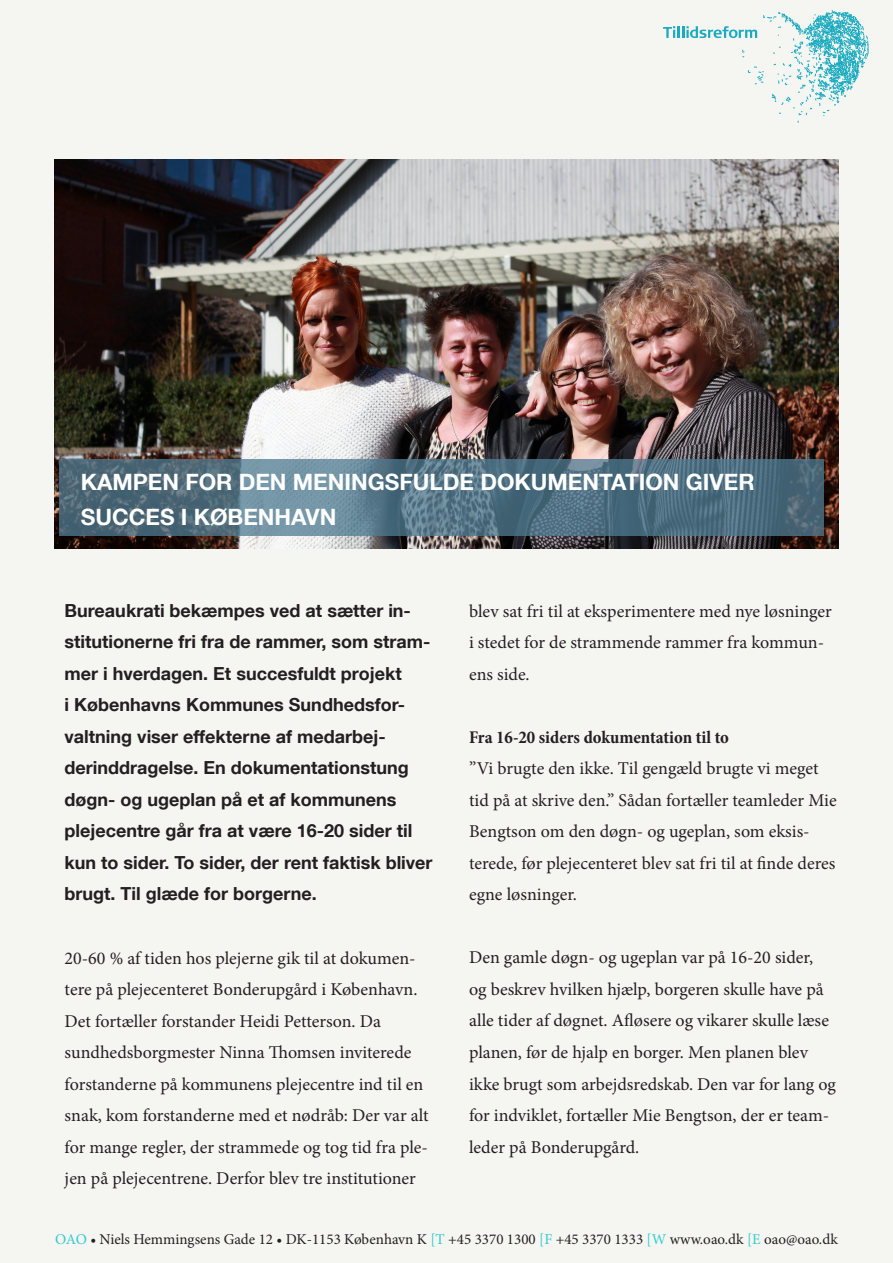
<style>
.page{position:relative;width:893px;height:1263px;background:#f5f5f2}
.page>*{position:absolute;margin:0;border:0;box-sizing:border-box;transform-origin:0 0}
.t1{font:700 22.5px "Helvetica Neue LT Com";color:#fff}
.t2{font:18px/31.5px "Minion Pro";color:#231f20}
.t3{font:700 18px/31.5px "Helvetica Neue LT Com";color:#231f20}
.t4{font:700 condensed 18px "Minion Pro";color:#231f20}
.t5{font:15px "Minion Pro";color:#231f20}
.s1{color:#3cc}
</style>
<div class="page">
<img style="left:54px;top:159px;width:785px;height:390px">
<svg style="left:60px;top:459px;width:763px;height:77px;background:#547384"></svg>
<svg style="left:663px;top:10px;width:206px;height:113px"></svg>
<p class="t1" style="left:81px;top:468px;width:675px">KAMPEN FOR DEN MENINGSFULDE DOKUMENTATION GIVER</p>
<p class="t1" style="left:81px;top:502px;width:257px">SUCCES I KØBENHAVN</p>
<p class="t3" style="left:65px;top:594px;width:369px">Bureaukrati bekæmpes ved at sætter in&shy;stitutionerne fri fra de rammer, som stram&shy;mer i hverdagen. Et succesfuldt projekt<br>i Københavns Kommunes Sundhedsfor&shy;valtning viser effekterne af medarbej&shy;derinddragelse. En dokumentationstung døgn- og ugeplan på et af kommunens plejecentre går fra at være 16-20 sider til kun to sider. To sider, der rent faktisk bliver brugt. Til glæde for borgerne.</p>
<p class="t2" style="left:65px;top:942px;width:365px">20-60 % af tiden hos plejerne gik til at dokumen&shy;tere på plejecenteret Bonderupgård i København.<br>Det fortæller forstander Heidi Petterson. Da sundhedsborgmester Ninna Thomsen inviterede forstanderne på kommunens plejecentre ind til en snak, kom forstanderne med et nødråb: Der var alt for mange regler, der strammede og tog tid fra ple&shy;jen på plejecentrene. Derfor blev tre institutioner</p>
<p class="t2" style="left:469px;top:595px;width:364px">blev sat fri til at eksperimentere med nye løsninger i stedet for de strammende rammer fra kommun&shy;ens side.</p>
<p class="t4" style="left:469px;top:725px;width:261px">Fra 16-20 siders dokumentation til to</p>
<p class="t2" style="left:469px;top:753px;width:369px">”Vi brugte den ikke. Til gengæld brugte vi meget tid på at skrive den.” Sådan fortæller teamleder Mie Bengtson om den døgn- og ugeplan, som eksis&shy;terede, før plejecenteret blev sat fri til at finde deres egne løsninger.</p>
<p class="t2" style="left:469px;top:942px;width:368px">Den gamle døgn- og ugeplan var på 16-20 sider,<br>og beskrev hvilken hjælp, borgeren skulle have på alle tider af døgnet. Afløsere og vikarer skulle læse planen, før de hjalp en borger. Men planen blev ikke brugt som arbejdsredskab. Den var for lang og for indviklet, fortæller Mie Bengtson, der er team&shy;leder på Bonderupgård.</p>
<p class="t5" style="left:55px;top:1229px;width:784px"><span class="s1">OAO</span> • Niels Hemmingsens Gade 12 • DK-1153 København K <span class="s1">[T</span> +45 3370 1300 <span class="s1">[F</span> +45 3370 1333 <span class="s1">[W</span> www.oao.dk <span class="s1">[E</span> oao@oao.dk</p>
</div>
